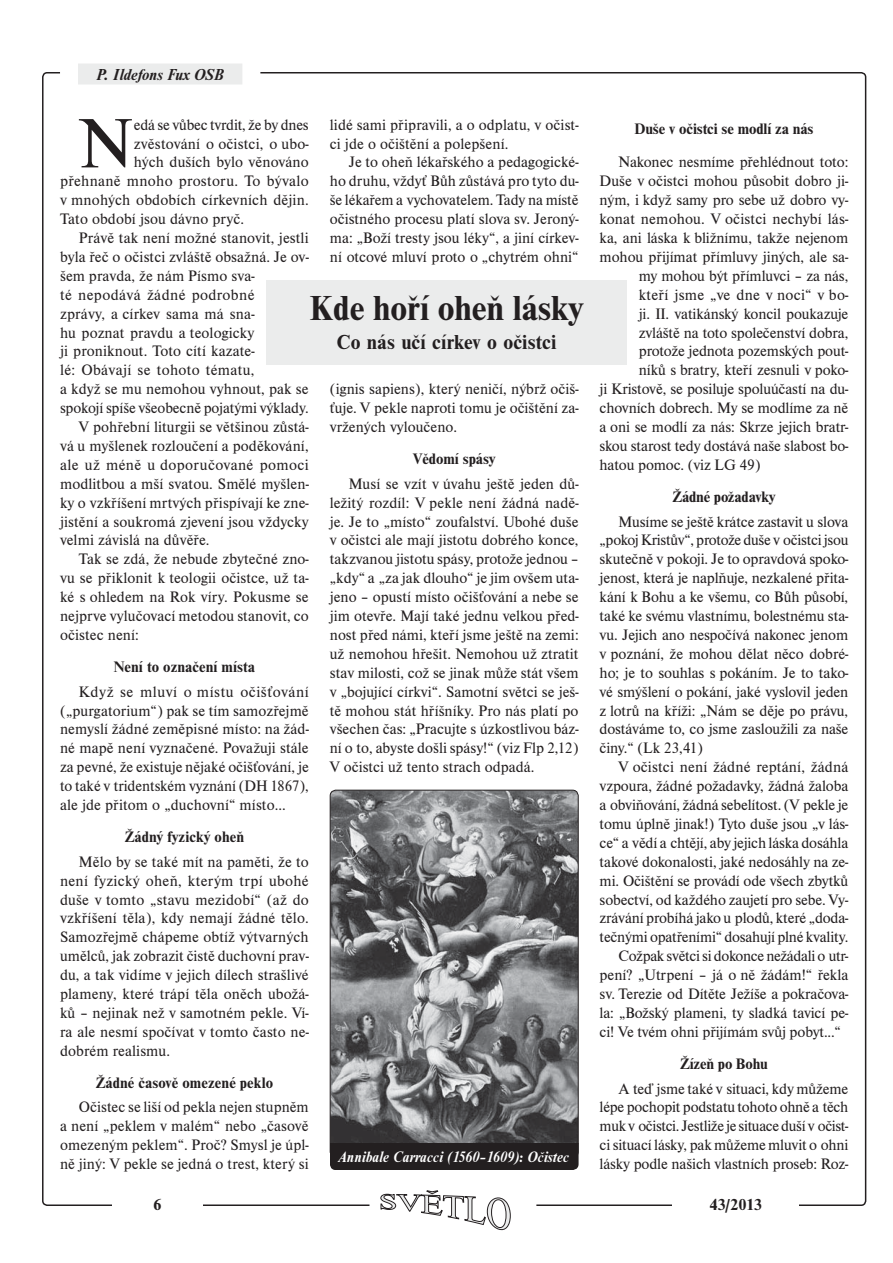
<style>
.page{position:relative;width:893px;height:1263px;background:#fff}
.page>*{position:absolute;margin:0;border:0;box-sizing:border-box;transform-origin:0 0}
.t1{font:72.45px "Nimbus Rom DEE";color:#231f20}
.t2{font:700 36px "Nimbus Rom DEE";letter-spacing:-.005em;color:#231f20}
.t3{font:700 21px "Nimbus Rom DEE";letter-spacing:.005em;color:#231f20}
.t4{font:italic 700 16.5px "Nimbus Rom DEE";letter-spacing:-.005em;color:#231f20}
.t5{font:700 16.5px "Nimbus Rom DEE";letter-spacing:-.02em;color:#231f20}
.t6{font:15.75px/18.9px "Nimbus Rom DEE";letter-spacing:-.005em;color:#231f20;text-align:justify}
.t7{font:700 15.75px "Nimbus Rom DEE";color:#231f20}
.t8{font:15.75px "Nimbus Rom DEE";letter-spacing:.02em;color:#231f20}
.t9{font:15.75px "Nimbus Rom DEE";letter-spacing:.015em;color:#231f20}
.t10{font:italic 700 15.75px "Nimbus Rom DEE";color:#fff;scale:.94 1}
</style>
<div class="page">
<svg style="left:380px;top:1190px;width:131px;height:41px"></svg>
<img style="left:330px;top:790px;width:248px;height:354px">
<div style="left:330px;top:790px;width:248px;height:368px;border:1px solid #231f20;border-radius:6px"></div>
<div style="left:330px;top:1144px;width:248px;height:26px;background:#231f20"></div>
<div style="left:78px;top:64px;width:164px;height:21px;background:#ebecec"></div>
<div style="left:266px;top:280px;width:360px;height:85px;background:#ebecec"></div>
<p class="t4" style="left:96px;top:68px;width:130px">P. Ildefons Fux OSB</p>
<h1 class="t1" style="left:79px;top:115px;width:56px">N</h1>
<p class="t6" style="left:134px;top:116px;width:176px">edá se vůbec tvrdit, že by dnes</p>
<p class="t6" style="left:330px;top:116px;width:250px">lidé sami připravili, a o odplatu, v očist&shy;ci jde o očištění a polepšení.</p>
<p class="t6" style="left:330px;top:154px;width:250px;text-indent:19px">Je to oheň lékařského a pedagogické&shy;ho druhu, vždyť Bůh zůstává pro tyto du&shy;še lékařem a vychovatelem. Tady na místě očistného procesu platí slova sv. Jeroný&shy;ma: „Boží tresty jsou léky“, a jiní církev&shy;ní otcové mluví proto o „chytrém ohni“</p>
<p class="t6" style="left:134px;top:135px;width:176px">zvěstování o očistci, o ubo-</p>
<p class="t6" style="left:134px;top:154px;width:176px">hých duších bylo věnováno</p>
<p class="t9" style="left:60px;top:175px;width:250px">přehnaně mnoho prostoru. To bývalo</p>
<p class="t6" style="left:60px;top:192px;width:250px">v mnohých obdobích církevních dějin.</p>
<p class="t6" style="left:60px;top:211px;width:185px">Tato období jsou dávno pryč.</p>
<p class="t6" style="left:79px;top:230px;width:231px">Právě tak není možné stanovit, jestli</p>
<p class="t6" style="left:60px;top:249px;width:250px">byla řeč o očistci zvláště obsažná. Je ov-</p>
<p class="t6" style="left:60px;top:267px;width:196px">šem pravda, že nám Písmo sva-</p>
<p class="t8" style="left:60px;top:288px;width:196px">té nepodává žádné podrobné</p>
<p class="t6" style="left:60px;top:305px;width:196px">zprávy, a církev sama má sna-</p>
<p class="t6" style="left:60px;top:324px;width:196px">hu poznat pravdu a teologicky</p>
<p class="t6" style="left:60px;top:343px;width:196px">ji proniknout. Toto cítí kazate-</p>
<p class="t8" style="left:60px;top:364px;width:196px">lé: Obávají se tohoto tématu,</p>
<p class="t6" style="left:60px;top:381px;width:250px">a když se mu nemohou vyhnout, pak se</p>
<p class="t6" style="left:60px;top:400px;width:250px">spokojí spíše všeobecně pojatými výklady.</p>
<p class="t6" style="left:79px;top:419px;width:231px">V pohřební liturgii se většinou zůstá-</p>
<p class="t6" style="left:60px;top:438px;width:250px">vá u myšlenek rozloučení a poděkování,</p>
<p class="t8" style="left:60px;top:458px;width:250px">ale už méně u doporučované pomoci</p>
<p class="t6" style="left:60px;top:475px;width:250px">modlitbou a mší svatou. Smělé myšlen-</p>
<p class="t6" style="left:60px;top:494px;width:250px">ky o vzkříšení mrtvých přispívají ke zne-</p>
<p class="t6" style="left:60px;top:513px;width:250px">jistění a soukromá zjevení jsou vždycky</p>
<p class="t6" style="left:60px;top:532px;width:151px">velmi závislá na důvěře.</p>
<p class="t6" style="left:79px;top:551px;width:231px">Tak se zdá, že nebude zbytečné zno-</p>
<p class="t6" style="left:60px;top:570px;width:250px">vu se přiklonit k teologii očistce, už ta-</p>
<p class="t6" style="left:60px;top:589px;width:250px">ké s ohledem na Rok víry. Pokusme se</p>
<p class="t6" style="left:60px;top:608px;width:250px">nejprve vylučovací metodou stanovit, co</p>
<p class="t6" style="left:60px;top:627px;width:80px">očistec není:</p>
<p class="t7" style="left:114px;top:661px;width:143px">Není to označení místa</p>
<p class="t6" style="left:60px;top:683px;width:250px;text-indent:19px">Když se mluví o místu očišťování („purgatorium“) pak se tím samozřejmě nemyslí žádné zeměpisné místo: na žád&shy;né mapě není vyznačené. Považuji stále za pevné, že existuje nějaké očišťování, je to také v tridentském vyznání (DH 1867), ale jde přitom o „duchovní“ místo...</p>
<p class="t7" style="left:125px;top:831px;width:121px">Žádný fyzický oheň</p>
<p class="t6" style="left:60px;top:853px;width:250px;text-indent:19px">Mělo by se také mít na paměti, že to není fyzický oheň, kterým trpí ubohé duše v tomto „stavu mezidobí“ (až do vzkříšení těla), kdy nemají žádné tělo.<br>Samozřejmě chápeme obtíž výtvarných umělců, jak zobrazit čistě duchovní prav&shy;du, a tak vidíme v jejich dílech strašlivé plameny, které trápí těla oněch ubožá&shy;ků – nejinak než v samotném pekle. Ví&shy;ra ale nesmí spočívat v tomto často ne&shy;dobrém realismu.</p>
<p class="t7" style="left:96px;top:1077px;width:179px">Žádné časově omezené peklo</p>
<p class="t6" style="left:60px;top:1099px;width:250px;text-indent:19px">Očistec se liší od pekla nejen stupněm a není „peklem v malém“ nebo „časově omezeným peklem“. Proč? Smysl je úpl&shy;ně jiný: V pekle se jedná o trest, který si</p>
<h2 class="t2" style="left:310px;top:294px;width:275px">Kde hoří oheň lásky</h2>
<h3 class="t3" style="left:337px;top:333px;width:221px">Co nás učí církev o očistci</h3>
<p class="t6" style="left:330px;top:381px;width:250px">(ignis sapiens), který neničí, nýbrž očiš&shy;ťuje. V pekle naproti tomu je očištění za&shy;vržených vyloučeno.</p>
<p class="t7" style="left:413px;top:453px;width:84px">Vědomí spásy</p>
<p class="t6" style="left:330px;top:475px;width:250px;text-indent:19px">Musí se vzít v úvahu ještě jeden dů&shy;ležitý rozdíl: V pekle není žádná nadě&shy;je. Je to „místo“ zoufalství. Ubohé duše v očistci ale mají jistotu dobrého konce, takzvanou jistotu spásy, protože jednou – „kdy“ a „za jak dlouho“ je jim ovšem uta&shy;jeno – opustí místo očišťování a nebe se jim otevře. Mají také jednu velkou před&shy;nost před námi, kteří jsme ještě na zemi: už nemohou hřešit. Nemohou už ztratit stav milosti, což se jinak může stát všem v „bojující církvi“. Samotní světci se ješ&shy;tě mohou stát hříšníky. Pro nás platí po všechen čas: „Pracujte s úzkostlivou báz&shy;ní o to, abyste došli spásy!“ (viz Flp 2,12)<br>V očistci už tento strach odpadá.</p>
<p class="t10" style="left:339px;top:1151px;width:246px">Annibale Carracci (1560–1609): Očistec</p>
<p class="t7" style="left:634px;top:123px;width:180px">Duše v očistci se modlí za nás</p>
<p class="t6" style="left:618px;top:154px;width:231px">Nakonec nesmíme přehlédnout toto:</p>
<p class="t6" style="left:599px;top:173px;width:250px">Duše v očistci mohou působit dobro ji-</p>
<p class="t6" style="left:599px;top:192px;width:250px">ným, i když samy pro sebe už dobro vy-</p>
<p class="t6" style="left:599px;top:211px;width:250px">konat nemohou. V očistci nechybí lás-</p>
<p class="t6" style="left:599px;top:230px;width:250px">ka, ani láska k bližnímu, takže nejenom</p>
<p class="t6" style="left:599px;top:249px;width:250px">mohou přijímat přímluvy jiných, ale sa-</p>
<p class="t6" style="left:638px;top:267px;width:211px">my mohou být přímluvci – za nás,</p>
<p class="t9" style="left:638px;top:288px;width:211px">kteří jsme „ve dne v noci“ v bo-</p>
<p class="t6" style="left:638px;top:305px;width:211px">ji. II. vatikánský koncil poukazuje</p>
<p class="t6" style="left:638px;top:324px;width:211px">zvláště na toto společenství dobra,</p>
<p class="t6" style="left:638px;top:343px;width:211px">protože jednota pozemských pout-</p>
<p class="t6" style="left:638px;top:362px;width:211px">níků s bratry, kteří zesnuli v poko-</p>
<p class="t6" style="left:599px;top:381px;width:250px">ji Kristově, se posiluje spoluúčastí na du-</p>
<p class="t6" style="left:599px;top:400px;width:250px">chovních dobrech. My se modlíme za ně</p>
<p class="t6" style="left:599px;top:419px;width:250px">a oni se modlí za nás: Skrze jejich bratr-</p>
<p class="t6" style="left:599px;top:438px;width:250px">skou starost tedy dostává naše slabost bo-</p>
<p class="t6" style="left:599px;top:456px;width:163px">hatou pomoc. (viz LG 49)</p>
<p class="t7" style="left:672px;top:491px;width:104px">Žádné požadavky</p>
<p class="t6" style="left:599px;top:513px;width:250px;text-indent:19px">Musíme se ještě krátce zastavit u slova „pokoj Kristův“, protože duše v očistci jsou skutečně v pokoji. Je to opravdová spoko&shy;jenost, která je naplňuje, nezkalené přita&shy;kání k Bohu a ke všemu, co Bůh působí, také ke svému vlastnímu, bolestnému sta&shy;vu. Jejich ano nespočívá nakonec jenom v poznání, že mohou dělat něco dobré&shy;ho; je to souhlas s pokáním. Je to tako&shy;vé smýšlení o pokání, jaké vyslovil jeden z lotrů na kříži: „Nám se děje po právu, dostáváme to, co jsme zasloužili za naše činy.“ (Lk 23,41)</p>
<p class="t6" style="left:618px;top:759px;width:231px">V očistci není žádné reptání, žádná</p>
<p class="t6" style="left:599px;top:778px;width:250px">vzpoura, žádné požadavky, žádná žaloba</p>
<p class="t6" style="left:599px;top:797px;width:250px">a obviňování, žádná sebelítost. (V pekle je</p>
<p class="t6" style="left:599px;top:816px;width:250px">tomu úplně jinak!) Tyto duše jsou „v lás-</p>
<p class="t6" style="left:599px;top:834px;width:250px">ce“ a vědí a chtějí, aby jejich láska dosáhla</p>
<p class="t6" style="left:599px;top:853px;width:250px">takové dokonalosti, jaké nedosáhly na ze-</p>
<p class="t6" style="left:599px;top:872px;width:250px">mi. Očištění se provádí ode všech zbytků</p>
<p class="t6" style="left:599px;top:891px;width:250px">sobectví, od každého zaujetí pro sebe. Vy-</p>
<p class="t6" style="left:599px;top:910px;width:250px">zrávání probíhá jako u plodů, které „doda-</p>
<p class="t6" style="left:599px;top:929px;width:250px">tečnými opatřeními“ dosahují plné kvality.</p>
<p class="t6" style="left:618px;top:948px;width:231px">Cožpak světci si dokonce nežádali o utr-</p>
<p class="t6" style="left:599px;top:967px;width:250px">pení? „Utrpení – já o ně žádám!“ řekla</p>
<p class="t6" style="left:599px;top:986px;width:250px">sv. Terezie od Dítěte Ježíše a pokračova-</p>
<p class="t6" style="left:599px;top:1005px;width:250px">la: „Božský plameni, ty sladká tavicí pe-</p>
<p class="t6" style="left:599px;top:1023px;width:243px">ci! Ve tvém ohni přijímám svůj pobyt...“</p>
<p class="t7" style="left:680px;top:1058px;width:89px">Žízeň po Bohu</p>
<p class="t6" style="left:599px;top:1080px;width:250px;text-indent:19px">A teď jsme také v situaci, kdy můžeme lépe pochopit podstatu tohoto ohně a těch muk v očistci. Jestliže je situace duší v očist&shy;ci situací lásky, pak můžeme mluvit o ohni lásky podle našich vlastních proseb: Roz-</p>
<p class="t5" style="left:153px;top:1198px;width:10px">6</p>
<p class="t5" style="left:709px;top:1198px;width:54px">43/2013</p>
</div>
